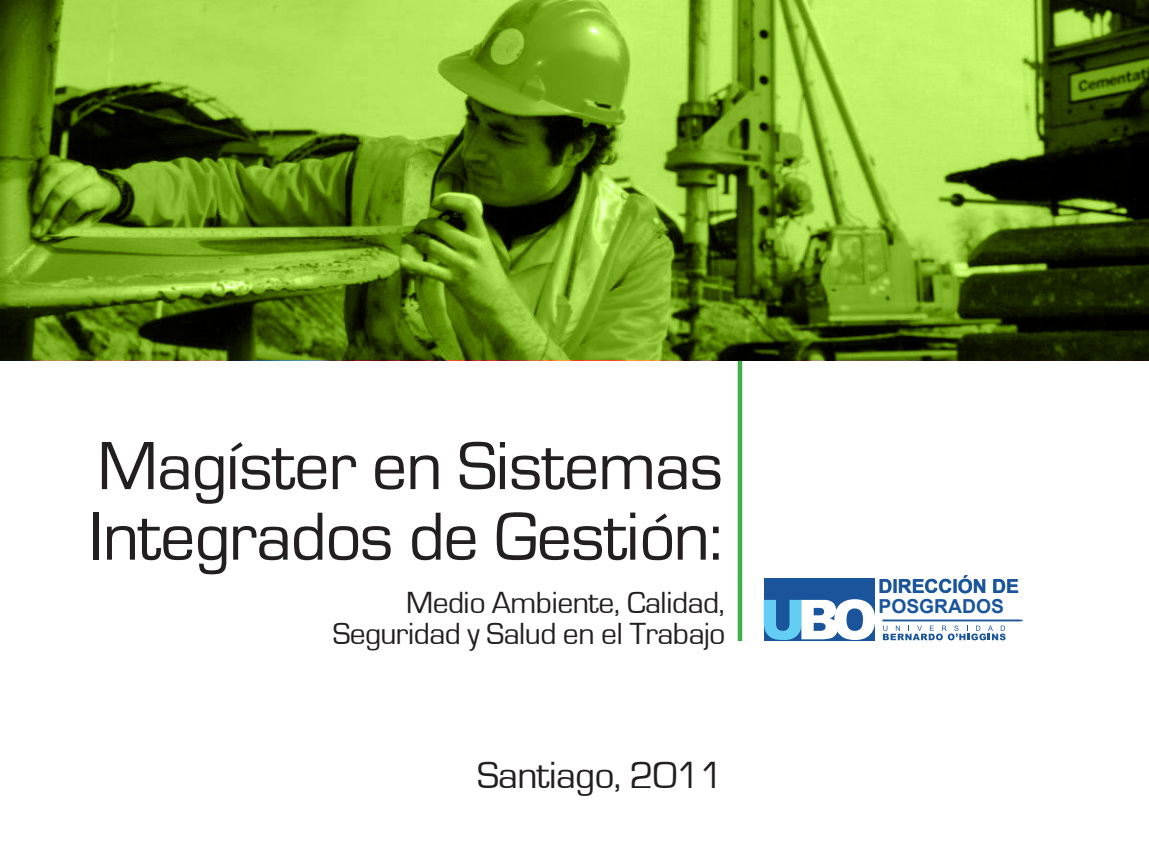
<style>
.page{position:relative;width:1149px;height:851px;background:#fff}
.page>*{position:absolute;margin:0;border:0;box-sizing:border-box;transform-origin:0 0}
.t1{font:70.5px/70.5px "Microstile Normal";letter-spacing:-.025em;color:#231f20}
.t2{font:39px "Microstile Normal";letter-spacing:-.025em;color:#231f20}
.t3{font:31.5px/31.5px "Microstile Normal";letter-spacing:-.025em;color:#231f20;text-align:right}
.t4{font:700 19.35px/20px "Arial";color:#1a559c}
</style>
<div class="page">
<div style="left:737px;top:344px;width:5px;height:297px;background:#40ae49"></div>
<svg style="left:0;top:0;width:1148px;height:359px;background:#6b9026"></svg>
<svg style="left:882px;top:625px;width:123px;height:15px"></svg>
<div style="left:763px;top:578px;width:111px;height:62px;background:#1a559c"></div>
<svg style="left:763px;top:599px;width:111px;height:41px"></svg>
<hr style="left:882px;top:619px;width:140px;height:2px;background:#1a559c">
<h1 class="t1" style="left:89px;top:431px;width:636px">Magíster en Sistemas<br>Integrados de Gestión:</h1>
<p class="t3" style="left:332px;top:586px;width:394px">Medio Ambiente, Calidad,<br>Seguridad y Salud en el Trabajo</p>
<p class="t2" style="left:477px;top:754px;width:248px">Santiago, 2011</p>
<p class="t4" style="left:878px;top:576px;width:142px">DIRECCIÓN DE<br>POSGRADOS</p>
</div>
